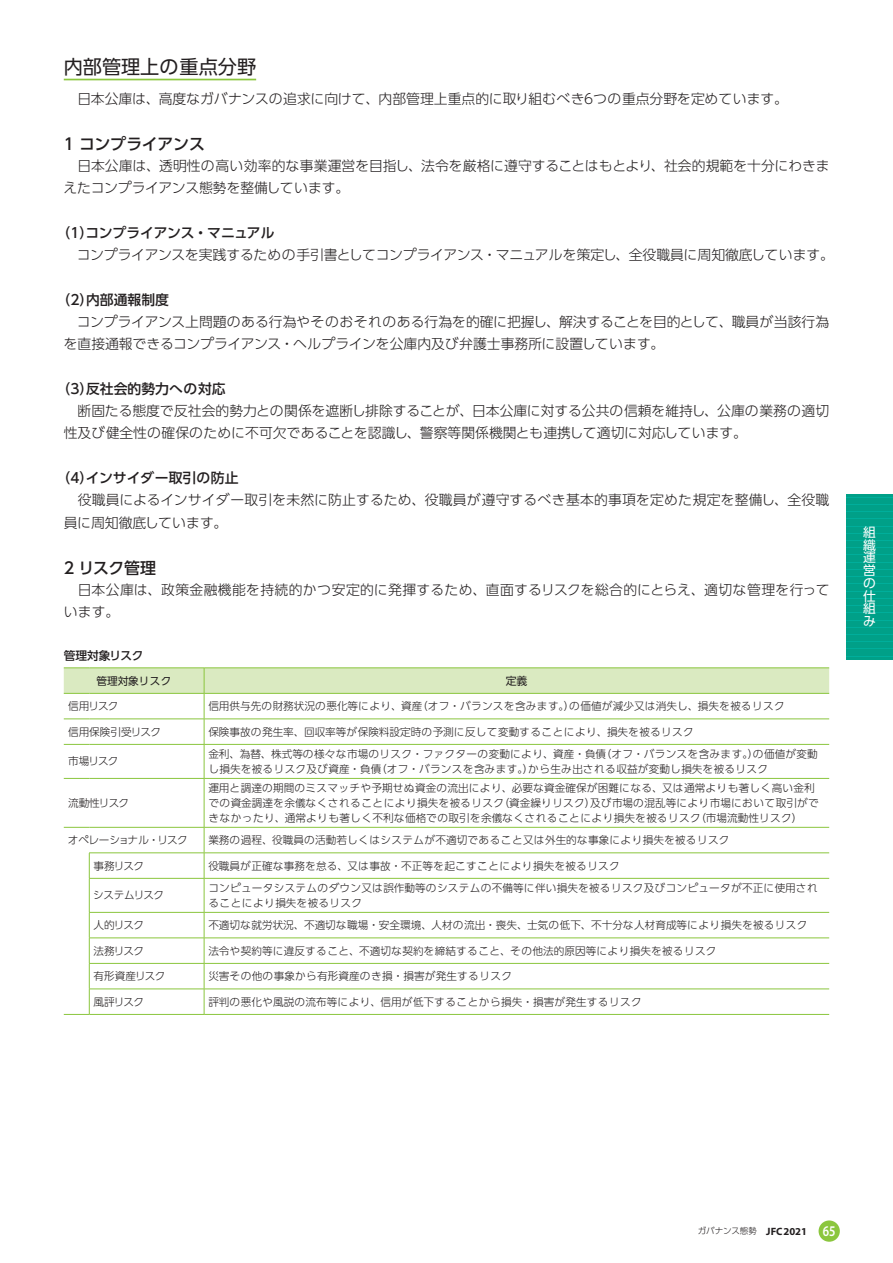
<style>
.page{position:relative;width:893px;height:1263px;background:#fff}
.page>*{position:absolute;margin:0;border:0;box-sizing:border-box;transform-origin:0 0}
.t1{font:19.2px "UD Shin Go Pro";color:#231f20}
.t2{font:500 15.9px "UD Shin Go Pro";letter-spacing:-.015em;color:#231f20}
.t3{font:300 13.8px/22.4px "UD Shin Go Pro";color:#231f20}
.t4{font:300 13.8px/22.4px "UD Shin Go Pro";letter-spacing:.025em;color:#231f20}
.t5{font:500 13.8px "UD Shin Go Pro";color:#231f20}
.t6{font:12.75px/12.8px "UD Shin Go Pro";color:#fff;text-align:justify}
.t7{font:500 11.7px "UD Shin Go Pro";letter-spacing:-.02em;color:#231f20}
.t8{font:10.8px "UD Shin Go Pro";color:#231f20}
.t9{font:300 10.65px/14.9px "UD Shin Go Pro";letter-spacing:.03em;color:#231f20}
.t10{font:300 10.65px "UD Shin Go Pro";color:#231f20}
.t11{font:300 10.65px "UD Shin Go Pro";letter-spacing:-.045em;color:#231f20}
.t12{font:10.65px "UD Shin Go Pro";color:#231f20}
.t13{font:300 10.65px "UD Shin Go Pro";letter-spacing:-.055em;color:#231f20}
.t14{font:300 10.65px "UD Shin Go Pro";letter-spacing:-.035em;color:#231f20}
.t15{font:300 8.55px "UD Shin Go Pro";letter-spacing:-.01em;color:#231f20}
.s1{font-family:"Myriad Pro";font-weight:700;font-size:10.65px}
.s2{font-family:"Myriad Pro";font-weight:600;font-size:14.85px;color:#fff}
</style>
<div class="page">
<div style="left:819px;top:1220px;width:21px;height:22px;background:#8bc63e;border-radius:50%"></div>
<div style="left:846px;top:494px;width:47px;height:165px;background:#00a088"></div>
<hr style="left:846px;top:497px;width:47px;height:1px;background:#00ae9b">
<hr style="left:846px;top:504px;width:47px;height:1px;background:#00ae9b">
<hr style="left:846px;top:511px;width:47px;height:1px;background:#00ae9b">
<hr style="left:846px;top:518px;width:47px;height:1px;background:#00ae9b">
<hr style="left:846px;top:526px;width:47px;height:1px;background:#00ae9b">
<hr style="left:846px;top:533px;width:47px;height:1px;background:#00ae9b">
<hr style="left:846px;top:540px;width:47px;height:1px;background:#00ae9b">
<hr style="left:846px;top:547px;width:47px;height:1px;background:#00ae9b">
<hr style="left:846px;top:554px;width:47px;height:1px;background:#00ae9b">
<hr style="left:846px;top:562px;width:47px;height:1px;background:#00ae9b">
<hr style="left:846px;top:569px;width:47px;height:1px;background:#00ae9b">
<hr style="left:846px;top:576px;width:47px;height:1px;background:#00ae9b">
<hr style="left:846px;top:583px;width:47px;height:1px;background:#00ae9b">
<hr style="left:846px;top:591px;width:47px;height:1px;background:#00ae9b">
<hr style="left:846px;top:598px;width:47px;height:1px;background:#00ae9b">
<hr style="left:846px;top:605px;width:47px;height:1px;background:#00ae9b">
<hr style="left:846px;top:612px;width:47px;height:1px;background:#00ae9b">
<hr style="left:846px;top:620px;width:47px;height:1px;background:#00ae9b">
<hr style="left:846px;top:627px;width:47px;height:1px;background:#00ae9b">
<hr style="left:846px;top:634px;width:47px;height:1px;background:#00ae9b">
<hr style="left:846px;top:641px;width:47px;height:1px;background:#00ae9b">
<hr style="left:846px;top:648px;width:47px;height:1px;background:#00ae9b">
<hr style="left:846px;top:656px;width:47px;height:1px;background:#00ae9b">
<hr style="left:64px;top:79px;width:192px;height:1px;background:#8bc63e">
<svg style="left:205px;top:911px;width:624px;height:103px"></svg>
<svg style="left:64px;top:668px;width:765px;height:77px"></svg>
<hr style="left:89px;top:744px;width:115px;height:1px;background:#8bc63e">
<hr style="left:204px;top:744px;width:625px;height:1px;background:#8bc63e">
<hr style="left:204px;top:745px;width:1px;height:33px;background:#8bc63e">
<svg style="left:64px;top:778px;width:25px;height:1px"></svg>
<hr style="left:89px;top:778px;width:115px;height:1px;background:#8bc63e">
<hr style="left:204px;top:778px;width:625px;height:1px;background:#8bc63e">
<hr style="left:204px;top:779px;width:1px;height:48px;background:#8bc63e">
<svg style="left:64px;top:827px;width:25px;height:1px"></svg>
<hr style="left:89px;top:827px;width:115px;height:1px;background:#8bc63e">
<hr style="left:204px;top:827px;width:625px;height:1px;background:#8bc63e">
<hr style="left:89px;top:852px;width:115px;height:1px;background:#8bc63e">
<svg style="left:89px;top:853px;width:1px;height:25px"></svg>
<hr style="left:204px;top:852px;width:625px;height:1px;background:#8bc63e">
<svg style="left:204px;top:827px;width:1px;height:51px"></svg>
<hr style="left:89px;top:878px;width:115px;height:1px;background:#8bc63e">
<hr style="left:89px;top:878px;width:1px;height:34px;background:#8bc63e">
<hr style="left:204px;top:878px;width:625px;height:1px;background:#8bc63e">
<hr style="left:204px;top:878px;width:1px;height:34px;background:#8bc63e">
<hr style="left:89px;top:912px;width:115px;height:1px;background:#8bc63e">
<hr style="left:204px;top:912px;width:625px;height:1px;background:#8bc63e">
<hr style="left:89px;top:938px;width:115px;height:1px;background:#8bc63e">
<hr style="left:204px;top:938px;width:625px;height:1px;background:#8bc63e">
<hr style="left:89px;top:963px;width:115px;height:1px;background:#8bc63e">
<hr style="left:204px;top:963px;width:625px;height:1px;background:#8bc63e">
<hr style="left:89px;top:989px;width:115px;height:1px;background:#8bc63e">
<hr style="left:204px;top:989px;width:625px;height:1px;background:#8bc63e">
<svg style="left:204px;top:912px;width:1px;height:102px"></svg>
<svg style="left:64px;top:912px;width:26px;height:103px"></svg>
<hr style="left:89px;top:1014px;width:115px;height:1px;background:#8bc63e">
<hr style="left:204px;top:1014px;width:625px;height:1px;background:#8bc63e">
<h1 class="t1" style="left:64px;top:51px;width:194px">内部管理上の重点分野</h1>
<p class="t3" style="left:64px;top:87px;width:726px">　日本公庫は、高度なガバナンスの追求に向けて、内部管理上重点的に取り組むべき6つの重点分野を定めています。</p>
<p class="t2" style="left:64px;top:131px;width:143px">1 コンプライアンス</p>
<p class="t3" style="left:64px;top:154px;width:768px">　日本公庫は、透明性の高い効率的な事業運営を目指し、法令を厳格に遵守することはもとより、社会的規範を十分にわきまえたコンプライアンス態勢を整備しています。</p>
<p class="t5" style="left:57px;top:221px;width:220px">（1）コンプライアンス・マニュアル</p>
<p class="t3" style="left:64px;top:243px;width:772px">　コンプライアンスを実践するための手引書としてコンプライアンス・マニュアルを策定し、全役職員に周知徹底しています。</p>
<p class="t5" style="left:57px;top:288px;width:114px">（2）内部通報制度</p>
<p class="t3" style="left:63px;top:310px;width:767px">　コンプライアンス上問題のある行為やそのおそれのある行為を的確に把握し、解決することを目的として、職員が当該行為を直接通報できるコンプライアンス・ヘルプラインを公庫内及び弁護士事務所に設置しています。</p>
<p class="t5" style="left:57px;top:377px;width:171px">（3）反社会的勢力への対応</p>
<p class="t3" style="left:64px;top:399px;width:767px">　断固たる態度で反社会的勢力との関係を遮断し排除することが、日本公庫に対する公共の信頼を維持し、公庫の業務の適切性及び健全性の確保のために不可欠であることを認識し、警察等関係機関とも連携して適切に対応しています。</p>
<p class="t5" style="left:57px;top:467px;width:184px">（4）インサイダー取引の防止</p>
<p class="t3" style="left:64px;top:488px;width:767px">　役職員によるインサイダー取引を未然に防止するため、役職員が遵守するべき基本的事項を定めた規定を整備し、全役職員に周知徹底しています。</p>
<p class="t2" style="left:64px;top:555px;width:94px">2 リスク管理</p>
<p class="t4" style="left:64px;top:578px;width:767px">　日本公庫は、政策金融機能を持続的かつ安定的に発揮するため、直面するリスクを総合的にとらえ、適切な管理を行っています。</p>
<p class="t7" style="left:64px;top:646px;width:81px">管理対象リスク</p>
<p class="t12" style="left:96px;top:672px;width:77px">管理対象リスク</p>
<p class="t8" style="left:506px;top:672px;width:23px">定義</p>
<p class="t10" style="left:68px;top:697px;width:52px">信用リスク</p>
<p class="t10" style="left:208px;top:697px;width:578px">信用供与先の財務状況の悪化等により、資産（オフ・バランスを含みます。）の価値が減少又は消失し、損失を被るリスク</p>
<p class="t10" style="left:68px;top:723px;width:95px">信用保険引受リスク</p>
<p class="t10" style="left:208px;top:723px;width:487px">保険事故の発生率、回収率等が保険料設定時の予測に反して変動することにより、損失を被るリスク</p>
<p class="t10" style="left:68px;top:753px;width:52px">市場リスク</p>
<p class="t9" style="left:208px;top:746px;width:611px">金利、為替、株式等の様々な市場のリスク・ファクターの変動により、資産・負債（オフ・バランスを含みます。）の価値が変動し損失を被るリスク及び資産・負債（オフ・バランスを含みます。）から生み出される収益が変動し損失を被るリスク</p>
<p class="t10" style="left:68px;top:794px;width:63px">流動性リスク</p>
<p class="t9" style="left:208px;top:780px;width:612px">運用と調達の期間のミスマッチや予期せぬ資金の流出により、必要な資金確保が困難になる、又は通常よりも著しく高い金利での資金調達を余儀なくされることにより損失を被るリスク（資金繰りリスク）及び市場の混乱等により市場において取引ができなかったり、通常よりも著しく不利な価格での取引を余儀なくされることにより損失を被るリスク（市場流動性リスク）</p>
<p class="t11" style="left:68px;top:831px;width:121px">オペレーショナル・リスク</p>
<p class="t9" style="left:208px;top:832px;width:523px">業務の過程、役職員の活動若しくはシステムが不適切であること又は外生的な事象により損失を被るリスク</p>
<p class="t10" style="left:94px;top:857px;width:52px">事務リスク</p>
<p class="t10" style="left:208px;top:857px;width:413px">役職員が正確な事務を怠る、又は事故・不正等を起こすことにより損失を被るリスク</p>
<p class="t13" style="left:93px;top:887px;width:72px">システムリスク</p>
<p class="t9" style="left:208px;top:880px;width:611px">コンピュータシステムのダウン又は誤作動等のシステムの不備等に伴い損失を被るリスク及びコンピュータが不正に使用されることにより損失を被るリスク</p>
<p class="t10" style="left:94px;top:916px;width:52px">人的リスク</p>
<p class="t10" style="left:208px;top:916px;width:601px">不適切な就労状況、不適切な職場・安全環境、人材の流出・喪失、士気の低下、不十分な人材育成等により損失を被るリスク</p>
<p class="t10" style="left:94px;top:942px;width:52px">法務リスク</p>
<p class="t10" style="left:208px;top:942px;width:510px">法令や契約等に違反すること、不適切な契約を締結すること、その他法的原因等により損失を被るリスク</p>
<p class="t14" style="left:94px;top:967px;width:73px">有形資産リスク</p>
<p class="t10" style="left:208px;top:967px;width:305px">災害その他の事象から有形資産のき損・損害が発生するリスク</p>
<p class="t10" style="left:94px;top:993px;width:52px">風評リスク</p>
<p class="t10" style="left:208px;top:993px;width:435px">評判の悪化や風説の流布等により、信用が低下することから損失・損害が発生するリスク</p>
<p class="t6" style="left:863px;top:525px;width:14px">組織運営の仕組み</p>
<p class="t15" style="left:698px;top:1224px;width:139px">ガバナンス態勢 <span class="s1">JFC2021</span> <span class="s2">65</span></p>
</div>
